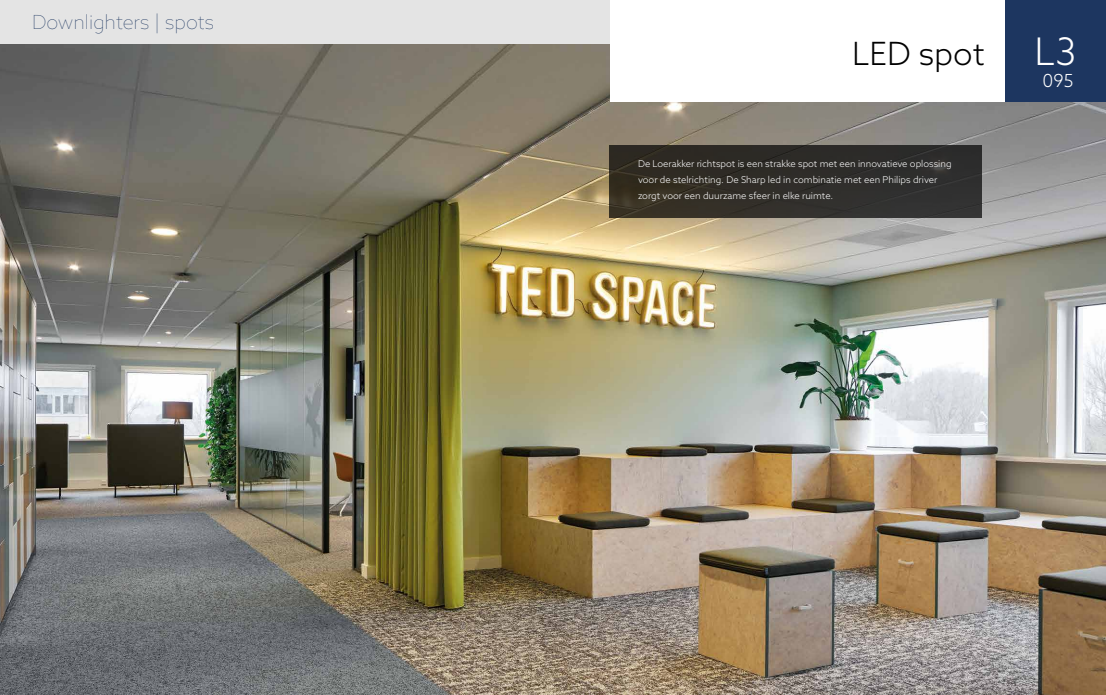
<style>
.page{position:relative;width:1106px;height:695px;background:#fff}
.page>*{position:absolute;margin:0;border:0;box-sizing:border-box;transform-origin:0 0}
.t1{font:300 38px "Azo Sans";color:#fff}
.t2{font:300 32px "Azo Sans";color:#000}
.t3{font:100 19.4px "Azo Sans";color:#1d3660}
.t4{font:300 18px "Azo Sans";color:#fff}
.t5{font:300 9.4px/16px "Azo Sans";color:#fff}
</style>
<div class="page">
<img style="left:0;top:44px;width:1106px;height:650px">
<div style="left:1004px;top:0;width:102px;height:102px;background:#1d3660"></div>
<div style="left:0;top:0;width:609px;height:44px;background:#e4e4e4"></div>
<div style="left:609px;top:0;width:395px;height:102px;background:#fff"></div>
<div style="left:609px;top:145px;width:372px;height:72px;background:linear-gradient(to right,#322c21,#2e2f31)"></div>
<h3 class="t3" style="left:32px;top:10px;width:183px">Downlighters | spots</h3>
<h2 class="t2" style="left:852px;top:33px;width:134px">LED spot</h2>
<p class="t5" style="left:638px;top:155px;width:315px">De Loerakker richtspot is een strakke spot met een innovatieve oplossing voor de stelrichting. De Sharp led in combinatie met een Philips driver zorgt voor een duurzame sfeer in elke ruimte.</p>
<h1 class="t1" style="left:1034px;top:27px;width:43px">L3</h1>
<h3 class="t4" style="left:1042px;top:69px;width:32px">095</h3>
</div>
